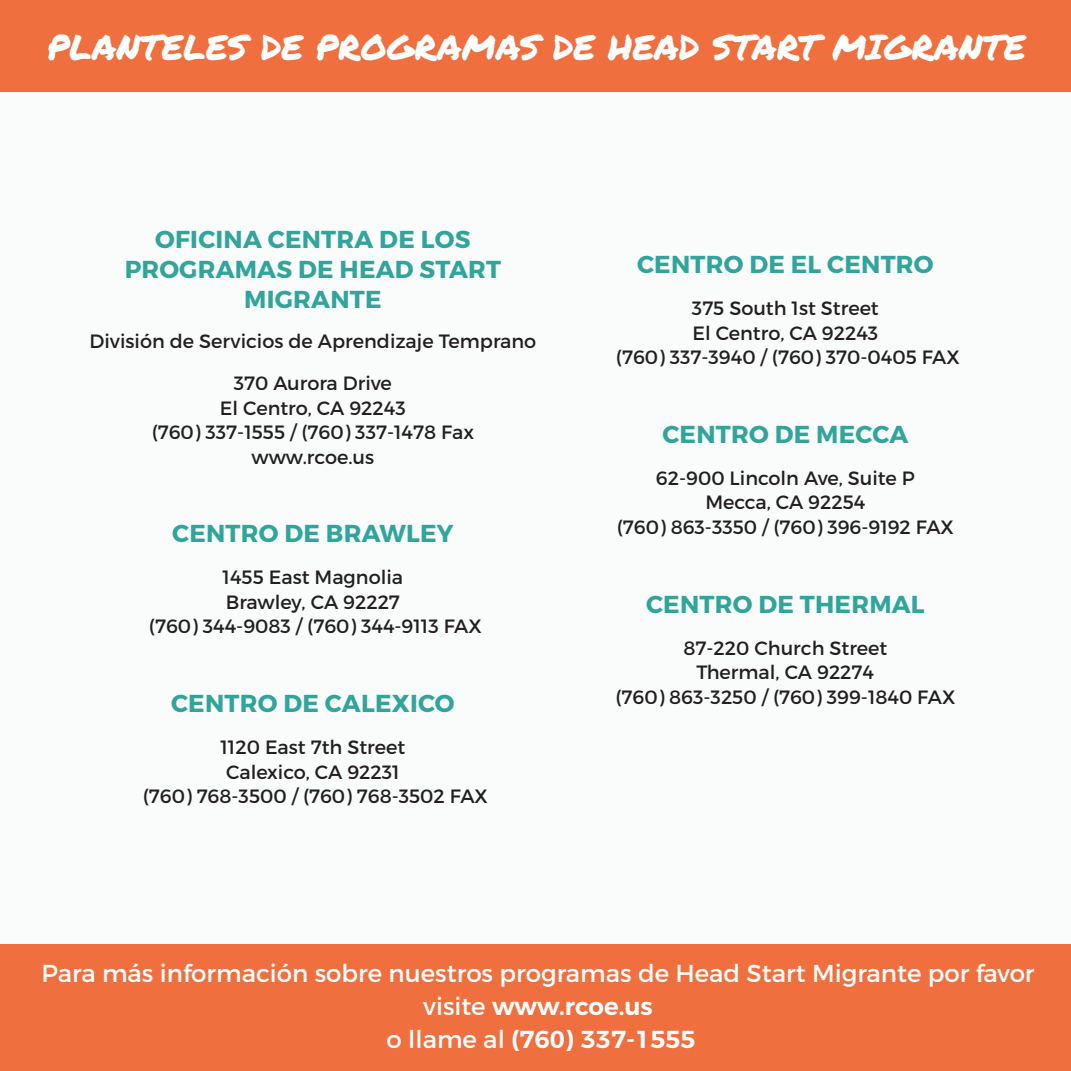
<style>
.page{position:relative;width:1071px;height:1071px;background:#fff}
.page>*{position:absolute;margin:0;border:0;box-sizing:border-box;transform-origin:0 0}
.t1{font:35px "Permanent Marker";color:#fff}
.t2{font:700 24.5px/29.8px "Montserrat";letter-spacing:.01em;color:#31a49b;text-align:center}
.t3{font:24.5px/33.2px "Montserrat";color:#fff;text-align:center}
.t4{font:19.25px "Montserrat";color:#231f20}
.s1{font-weight:600}
</style>
<div class="page">
<div style="left:0;top:92px;width:1071px;height:979px;background:#fafcfb"></div>
<div style="left:0;top:0;width:1071px;height:91px;background:#f06f3e"></div>
<div style="left:0;top:944px;width:1071px;height:127px;background:#f06f3e"></div>
<p class="t1" style="left:47px;top:21px;width:980px">PLANTELES DE PROGRAMAS DE HEAD START MIGRANTE</p>
<p class="t2" style="left:125px;top:225px;width:378px">OFICINA CENTRA DE LOS<br>PROGRAMAS DE HEAD START<br>MIGRANTE</p>
<p class="t4" style="left:90px;top:330px;width:448px">División de Servicios de Aprendizaje Temprano</p>
<p class="t4" style="left:234px;top:372px;width:159px">370 Aurora Drive</p>
<p class="t4" style="left:220px;top:396px;width:187px">El Centro, CA 92243</p>
<p class="t4" style="left:152px;top:421px;width:324px">(760) 337-1555 / (760) 337-1478 Fax</p>
<p class="t4" style="left:252px;top:445px;width:124px">www.rcoe.us</p>
<p class="t2" style="left:172px;top:519px;width:283px">CENTRO DE BRAWLEY</p>
<p class="t4" style="left:223px;top:566px;width:182px">1455 East Magnolia</p>
<p class="t4" style="left:226px;top:590px;width:176px">Brawley, CA 92227</p>
<p class="t4" style="left:149px;top:615px;width:334px">(760) 344-9083 / (760) 344-9113 FAX</p>
<p class="t2" style="left:171px;top:689px;width:285px">CENTRO DE CALEXICO</p>
<p class="t4" style="left:221px;top:736px;width:186px">1120 East 7th Street</p>
<p class="t4" style="left:226px;top:760px;width:175px">Calexico, CA 92231</p>
<p class="t4" style="left:143px;top:785px;width:347px">(760) 768-3500 / (760) 768-3502 FAX</p>
<p class="t2" style="left:637px;top:250px;width:298px">CENTRO DE EL CENTRO</p>
<p class="t4" style="left:692px;top:297px;width:188px">375 South 1st Street</p>
<p class="t4" style="left:692px;top:321px;width:187px">El Centro, CA 92243</p>
<p class="t4" style="left:616px;top:346px;width:345px">(760) 337-3940 / (760) 370-0405 FAX</p>
<p class="t2" style="left:662px;top:420px;width:247px">CENTRO DE MECCA</p>
<p class="t4" style="left:656px;top:466px;width:260px">62-900 Lincoln Ave, Suite P</p>
<p class="t4" style="left:705px;top:491px;width:161px">Mecca, CA 92254</p>
<p class="t4" style="left:617px;top:515px;width:339px">(760) 863-3350 / (760) 396-9192 FAX</p>
<p class="t2" style="left:646px;top:589px;width:280px">CENTRO DE THERMAL</p>
<p class="t4" style="left:683px;top:636px;width:206px">87-220 Church Street</p>
<p class="t4" style="left:697px;top:661px;width:179px">Thermal, CA 92274</p>
<p class="t4" style="left:615px;top:685px;width:341px">(760) 863-3250 / (760) 399-1840 FAX</p>
<p class="t3" style="left:41px;top:957px;width:995px">Para más información sobre nuestros programas de Head Start Migrante por favor visite <span class="s1">www.rcoe.us<br></span>o llame al <span class="s1">(760) 337-1555</span></p>
</div>
